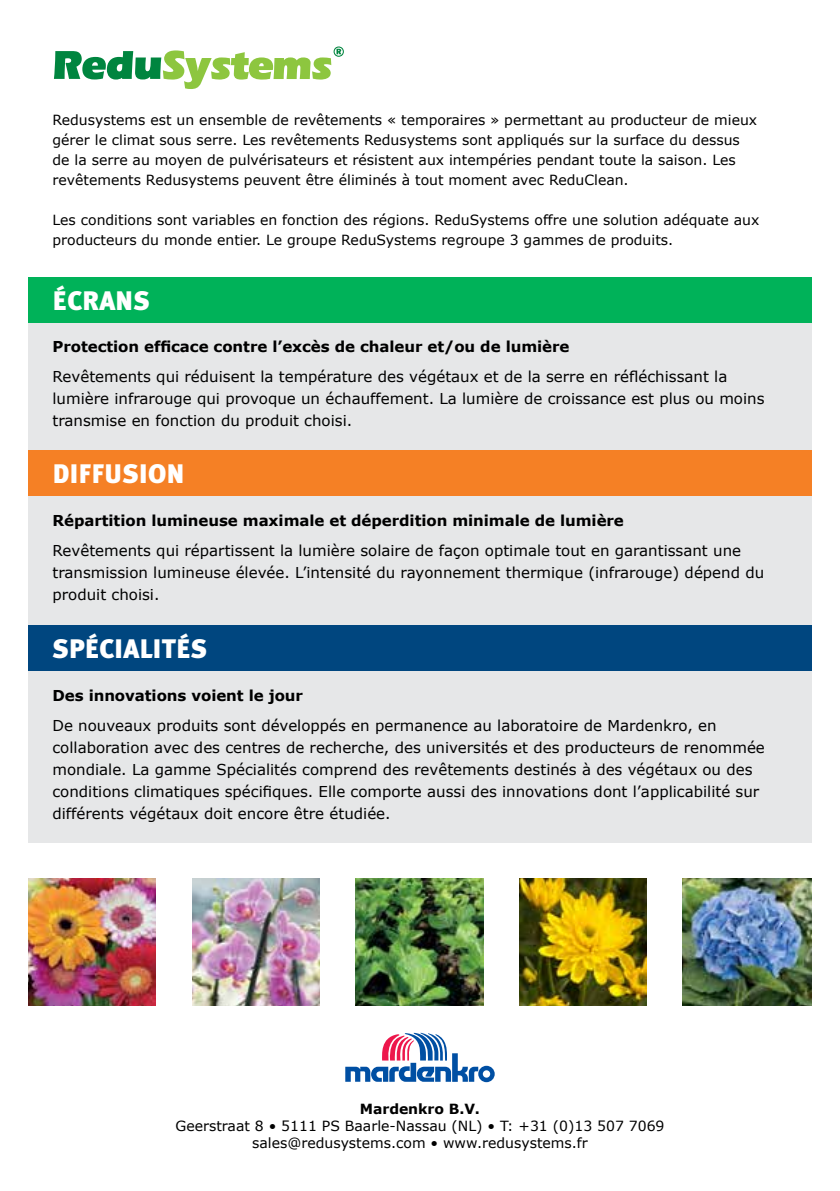
<style>
.page{position:relative;width:840px;height:1191px;background:#fff}
.page>*{position:absolute;margin:0;border:0;box-sizing:border-box;transform-origin:0 0}
.t1{font:900 26.8px "Meta Plus";color:#fff}
.t2{font:15px/22px "Verdana";color:#000}
.t3{font:700 15px "Verdana";letter-spacing:-.005em;color:#000}
.t4{font:14px/20px "Verdana";color:#000}
.t5{font:700 14px "Verdana";letter-spacing:-.005em;color:#000}
</style>
<div class="page">
<img style="left:28px;top:878px;width:127px;height:127px">
<img style="left:356px;top:878px;width:127px;height:127px">
<img style="left:519px;top:878px;width:127px;height:127px">
<img style="left:682px;top:878px;width:129px;height:127px">
<img style="left:192px;top:878px;width:127px;height:127px">
<svg style="left:345px;top:1032px;width:149px;height:50px"></svg>
<svg style="left:54px;top:46px;width:289px;height:43px"></svg>
<div style="left:28px;top:321px;width:783px;height:130px;background:#e6e7e8"></div>
<div style="left:28px;top:495px;width:783px;height:130px;background:#e6e7e8"></div>
<div style="left:28px;top:669px;width:783px;height:173px;background:#e6e7e8"></div>
<div style="left:28px;top:277px;width:783px;height:45px;background:#00b259"></div>
<div style="left:28px;top:450px;width:783px;height:46px;background:#f58025"></div>
<div style="left:28px;top:625px;width:783px;height:45px;background:#00467f"></div>
<p class="t4" style="left:52px;top:109px;width:705px">Redusystems est un ensemble de revêtements « temporaires » permettant au producteur de mieux gérer le climat sous serre. Les revêtements Redusystems sont appliqués sur la surface du dessus de la serre au moyen de pulvérisateurs et résistent aux intempéries pendant toute la saison. Les revêtements Redusystems peuvent être éliminés à tout moment avec ReduClean.</p>
<p class="t4" style="left:52px;top:209px;width:708px">Les conditions sont variables en fonction des régions. ReduSystems offre une solution adéquate aux producteurs du monde entier. Le groupe ReduSystems regroupe 3 gammes de produits.</p>
<h1 class="t1" style="left:52px;top:285px;width:99px">ÉCRANS</h1>
<p class="t3" style="left:52px;top:336px;width:518px">Protection efficace contre l’excès de chaleur et/ou de lumière</p>
<p class="t2" style="left:52px;top:365px;width:713px">Revêtements qui réduisent la température des végétaux et de la serre en réfléchissant la lumière infrarouge qui provoque un échauffement. La lumière de croissance est plus ou moins transmise en fonction du produit choisi.</p>
<h1 class="t1" style="left:52px;top:457px;width:133px">DIFFUSION</h1>
<p class="t3" style="left:52px;top:510px;width:572px">Répartition lumineuse maximale et déperdition minimale de lumière</p>
<p class="t2" style="left:52px;top:539px;width:712px">Revêtements qui répartissent la lumière solaire de façon optimale tout en garantissant une transmission lumineuse élevée. L’intensité du rayonnement thermique (infrarouge) dépend du produit choisi.</p>
<h1 class="t1" style="left:52px;top:632px;width:156px">SPÉCIALITÉS</h1>
<p class="t3" style="left:52px;top:684px;width:252px">Des innovations voient le jour</p>
<p class="t2" style="left:52px;top:714px;width:713px">De nouveaux produits sont développés en permanence au laboratoire de Mardenkro, en collaboration avec des centres de recherche, des universités et des producteurs de renommée mondiale. La gamme Spécialités comprend des revêtements destinés à des végétaux ou des conditions climatiques spécifiques. Elle comporte aussi des innovations dont l’applicabilité sur différents végétaux doit encore être étudiée.</p>
<p class="t5" style="left:360px;top:1098px;width:121px">Mardenkro B.V.</p>
<p class="t4" style="left:175px;top:1116px;width:490px;line-height:17px;text-align:center">Geerstraat 8 • 5111 PS Baarle-Nassau (NL) • T: +31 (0)13 507 7069 sales@redusystems.com • www.redusystems.fr</p>
</div>
